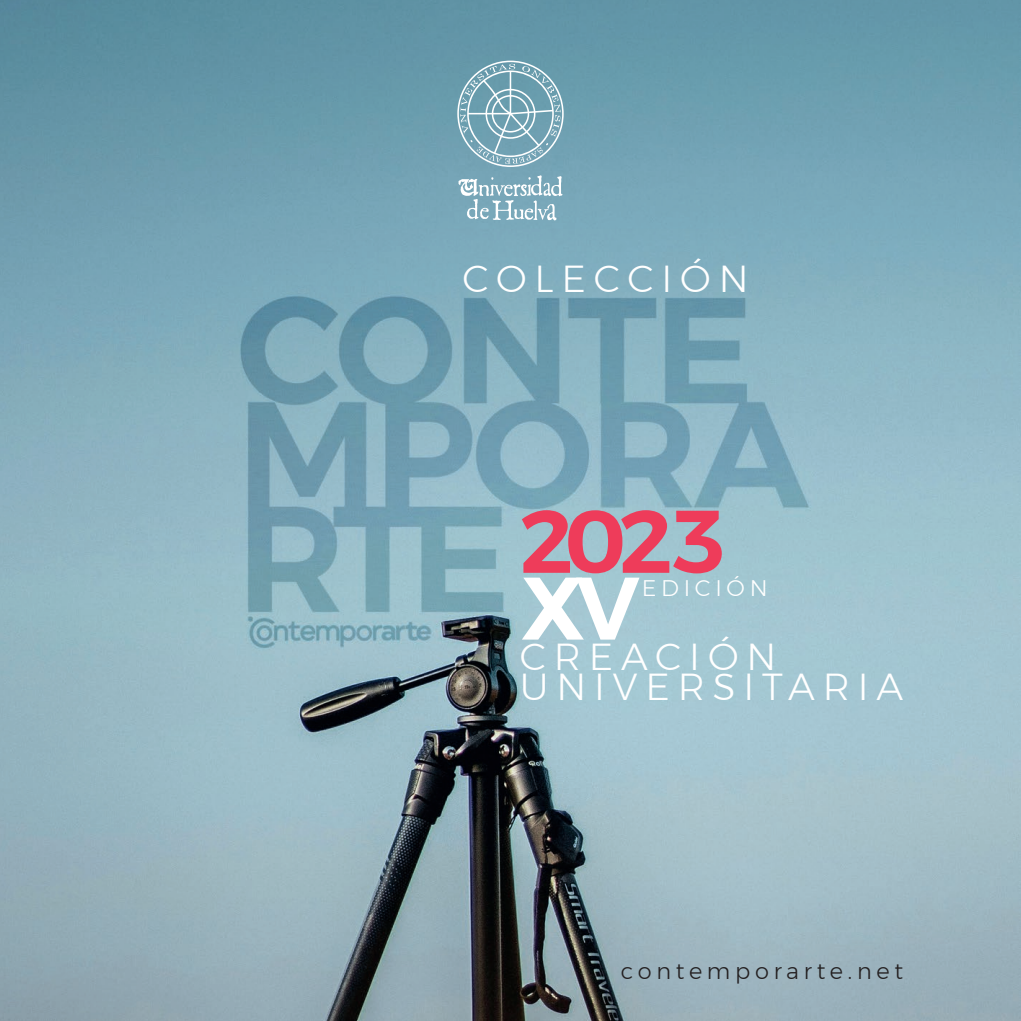
<style>
.page{position:relative;width:1021px;height:1021px;background:#fff}
.page>*{position:absolute;margin:0;border:0;box-sizing:border-box;transform-origin:0 0}
.UNIVERSIDAD{font:600 88.5px "Gontserrat";color:#ee3c5a}
.UNIVERSIDAD-2{font:600 88.5px "Gontserrat";color:#fff}
.UNIVERSIDAD-3{font:300 37.5px/30px "Gontserrat";letter-spacing:.21em;color:#fff}
.obra_dcha{font:300 22.5px "Gontserrat";letter-spacing:.21em;color:#231f20}
.obra_dcha-2{font:300 22.5px "Gontserrat";letter-spacing:.21em;color:#fff}
</style>
<div class="page">
<img style="left:0;top:0;width:1020px;height:1020px">
<svg style="left:458px;top:175px;width:104px;height:45px;background:#98bbc9"></svg>
<svg style="left:457px;top:61px;width:106px;height:106px;background:#85afbc"></svg>
<p class="UNIVERSIDAD-3" style="left:462px;top:263px;width:287px">COLECCIÓN</p>
<p class="UNIVERSIDAD" style="left:520px;top:471px;width:207px">2023</p>
<p class="obra_dcha-2" style="left:641px;top:571px;width:127px">EDICIÓN</p>
<p class="UNIVERSIDAD-2" style="left:521px;top:538px;width:120px">XV</p>
<p class="UNIVERSIDAD-3" style="left:519px;top:641px;width:385px">CREACIÓN<br>UNIVERSITARIA</p>
<p class="obra_dcha" style="left:621px;top:953px;width:284px">contemporarte.net</p>
</div>
